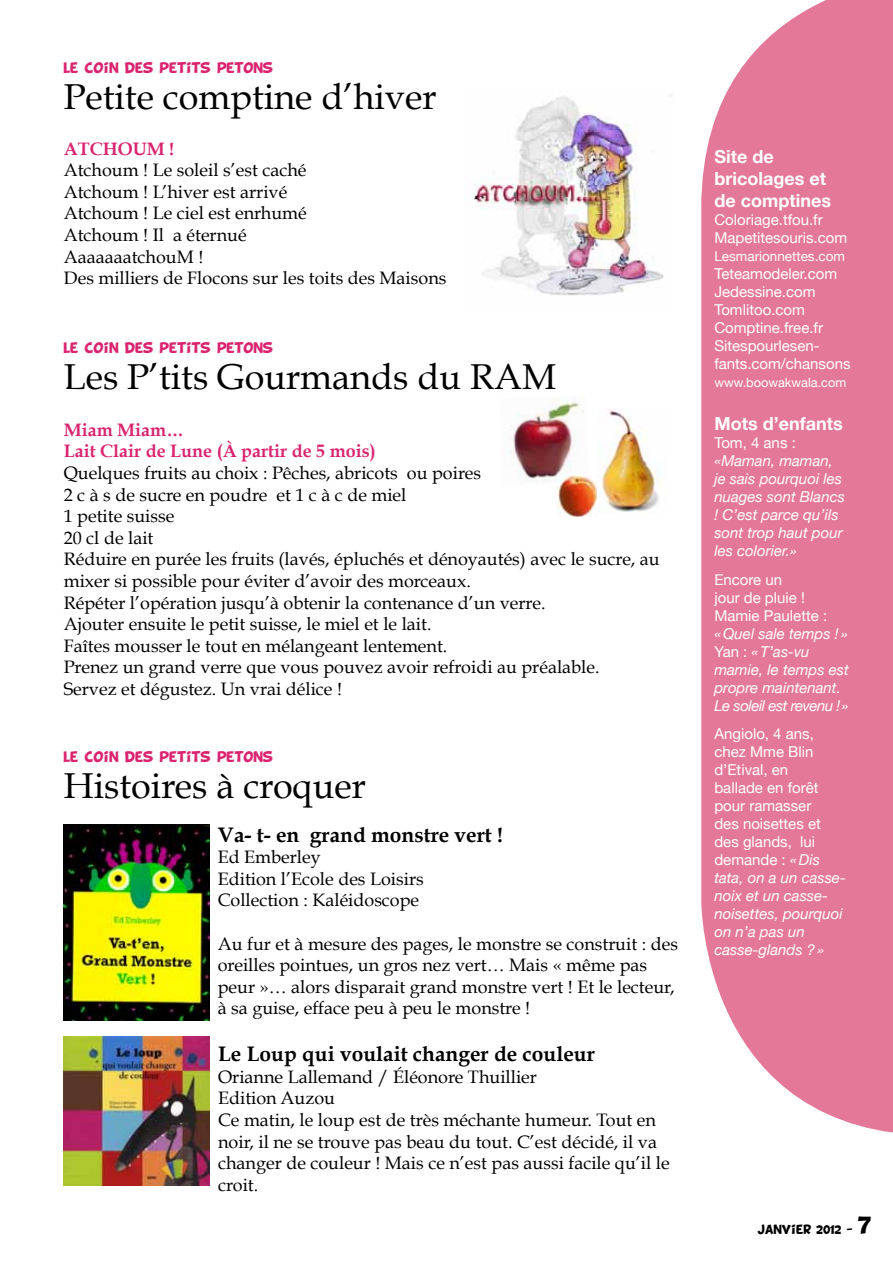
<style>
.page{position:relative;width:893px;height:1263px;background:#fff}
.page>*{position:absolute;margin:0;border:0;box-sizing:border-box;transform-origin:0 0}
.t1{font:36px "Book Antiqua";color:#000}
.t2{font:700 21px "Book Antiqua";color:#000}
.t3{font:18px/21.6px "Book Antiqua";color:#000}
.t4{font:700 18px/21.6px "Book Antiqua";color:#da246f}
.t5{font:700 18px/21.6px "Helvetica Neue";color:#fff}
.t6{font:15px/18px "Helvetica Neue";color:#fff}
.t7{font:italic 15px/18px "Helvetica Neue";color:#fff}
.t8{font:13.5px "Helvetica Neue";color:#fff}
.t9{font:12.75px "Helvetica Neue";color:#fff}
.t10{font:12px "BD Cartoon Shout";color:#da246f}
.t11{font:10.5px "BD Cartoon Shout";color:#000}
.s1{font-style:normal}
.s2{font-style:italic}
.s3{font-size:21px}
</style>
<div class="page">
<svg style="left:701px;top:0;width:192px;height:1133px;background:#e684a1"></svg>
<img style="left:473px;top:95px;width:199px;height:201px">
<img style="left:598px;top:409px;width:61px;height:104px">
<img style="left:512px;top:399px;width:72px;height:83px">
<img style="left:558px;top:475px;width:39px;height:42px">
<img style="left:64px;top:825px;width:145px;height:195px">
<img style="left:64px;top:1037px;width:146px;height:148px">
<p class="t10" style="left:64px;top:61px;width:211px">LE COIN DES PETITS PETONS</p>
<h1 class="t1" style="left:64px;top:74px;width:374px">Petite comptine d’hiver</h1>
<p class="t4" style="left:64px;top:138px;width:112px">ATCHOUM !</p>
<p class="t3" style="left:64px;top:159px;width:384px">Atchoum ! Le soleil s’est caché<br>Atchoum ! L’hiver est arrivé<br>Atchoum ! Le ciel est enrhumé<br>Atchoum ! Il a éternué<br>AaaaaaatchouM !<br>Des milliers de Flocons sur les toits des Maisons</p>
<p class="t10" style="left:64px;top:342px;width:211px">LE COIN DES PETITS PETONS</p>
<h1 class="t1" style="left:64px;top:354px;width:494px">Les P’tits Gourmands du RAM</h1>
<p class="t4" style="left:64px;top:419px;width:313px">Miam Miam…<br>Lait Clair de Lune (À partir de 5 mois)</p>
<p class="t3" style="left:64px;top:462px;width:597px">Quelques fruits au choix : Pêches, abricots ou poires<br>2 c à s de sucre en poudre et 1 c à c de miel<br>1 petite suisse<br>20 cl de lait<br>Réduire en purée les fruits (lavés, épluchés et dénoyautés) avec le sucre, au mixer si possible pour éviter d’avoir des morceaux.<br>Répéter l’opération jusqu’à obtenir la contenance d’un verre.<br>Ajouter ensuite le petit suisse, le miel et le lait.<br>Faîtes mousser le tout en mélangeant lentement.<br>Prenez un grand verre que vous pouvez avoir refroidi au préalable.<br>Servez et dégustez. Un vrai délice !</p>
<p class="t10" style="left:64px;top:751px;width:211px">LE COIN DES PETITS PETONS</p>
<h1 class="t1" style="left:64px;top:764px;width:304px">Histoires à croquer</h1>
<p class="t2" style="left:218px;top:822px;width:287px">Va- t- en grand monstre vert !</p>
<p class="t3" style="left:218px;top:846px;width:207px">Ed Emberley<br>Edition l’Ecole des Loisirs<br>Collection : Kaléidoscope</p>
<p class="t3" style="left:218px;top:933px;width:462px">Au fur et à mesure des pages, le monstre se construit : des oreilles pointues, un gros nez vert… Mais « même pas peur »… alors disparait grand monstre vert ! Et le lecteur, à sa guise, efface peu à peu le monstre !</p>
<p class="t2" style="left:218px;top:1042px;width:378px">Le Loup qui voulait changer de couleur</p>
<p class="t3" style="left:218px;top:1066px;width:453px">Orianne Lallemand / Éléonore Thuillier<br>Edition Auzou<br>Ce matin, le loup est de très méchante humeur. Tout en noir, il ne se trouve pas beau du tout. C’est décidé, il va changer de couleur ! Mais ce n’est pas aussi facile qu’il le croit.</p>
<p class="t5" style="left:714px;top:146px;width:118px">Site de bricolages et de comptines</p>
<p class="t6" style="left:714px;top:210px;width:134px">Coloriage.tfou.fr<br>Mapetitesouris.com</p>
<p class="t8" style="left:714px;top:248px;width:132px">Lesmarionnettes.com</p>
<p class="t6" style="left:714px;top:264px;width:138px">Teteamodeler.com<br>Jedessine.com<br>Tomlitoo.com<br>Comptine.free.fr<br>Sitespourlesen&shy;fants.com/chansons</p>
<p class="t9" style="left:714px;top:374px;width:133px">www.boowakwala.com</p>
<p class="t5" style="left:714px;top:412px;width:130px">Mots d’enfants</p>
<p class="t6" style="left:714px;top:433px;width:83px">Tom, 4 ans :</p>
<p class="t7" style="left:714px;top:451px;width:132px">«Maman, maman, je sais pourquoi les nuages sont Blancs ! C’est parce qu’ils sont trop haut pour les colorier.»</p>
<p class="t6" style="left:714px;top:570px;width:114px">Encore un<br>jour de pluie !<br>Mamie Paulette :</p>
<p class="t7" style="left:714px;top:624px;width:136px">«Quel sale temps ! »<br><span class="s1">Yan :</span> «T’as-vu mamie, le temps est propre maintenant.<br>Le soleil est revenu !»</p>
<p class="t6" style="left:714px;top:725px;width:133px">Angiolo, 4 ans, chez Mme Blin d’Etival, en<br>ballade en forêt pour ramasser<br>des noisettes et des glands, lui demande : <span class="s2">«Dis tata, on a un casse&shy;noix et un casse&shy;noisettes, pourquoi on n’a pas un casse-glands ?»</span></p>
<p class="t11" style="left:758px;top:1224px;width:115px">JANVIER 2012 - <span class="s3">7</span></p>
</div>
